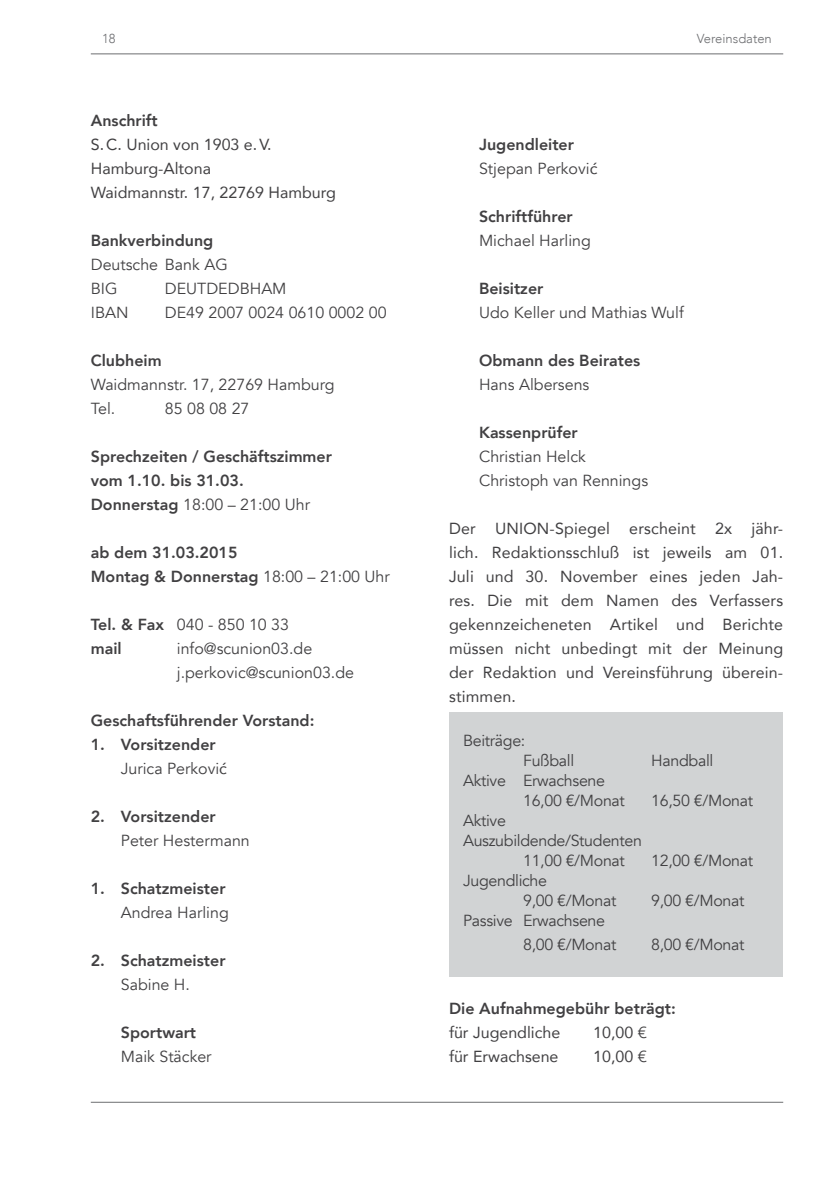
<style>
.page{position:relative;width:840px;height:1191px;background:#fff}
.page>*{position:absolute;margin:0;border:0;box-sizing:border-box;transform-origin:0 0}
.t1{font:800 16px/24px "Avenir";color:#414042}
.t2{font:16px/24px "Avenir";color:#414042}
.t3{font:16px/24px "Avenir";color:#414042}
.t4{font:16px/20px "Avenir";letter-spacing:-.02em;color:#414042}
.t5{font:300 13px "Avenir";color:#6d6e71}
.s1{font-weight:400}
.s2{font-weight:800}
.s3{font-style:inherit}
</style>
<div class="page">
<hr style="left:91px;top:53px;width:691px;height:1px;background:#6d6e71">
<hr style="left:91px;top:1101px;width:691px;height:1px;background:#6d6e71">
<div style="left:449px;top:712px;width:332px;height:264px;background:#d1d3d4"></div>
<p class="t5" style="left:102px;top:31px;width:15px">18</p>
<p class="t5" style="left:696px;top:31px;width:76px">Vereinsdaten</p>
<p class="t1" style="left:91px;top:108px;width:68px">Anschrift</p>
<p class="t2" style="left:91px;top:132px;width:246px">S. C. Union von 1903 e. V.<br>Hamburg-Altona<br>Waidmannstr. 17, 22769 Hamburg</p>
<p class="t1" style="left:91px;top:228px;width:124px">Bankverbindung</p>
<p class="t3" style="left:91px;top:253px;width:138px">Deutsche Bank AG<br>BIG</p>
<p class="t3" style="left:165px;top:277px;width:123px">DEUTDEDBHAM</p>
<p class="t3" style="left:91px;top:301px;width:39px">IBAN</p>
<p class="t3" style="left:165px;top:301px;width:223px">DE49 2007 0024 0610 0002 00</p>
<p class="t1" style="left:91px;top:348px;width:72px">Clubheim</p>
<p class="t3" style="left:91px;top:373px;width:245px">Waidmannstr. 17, 22769 Hamburg<br>Tel.</p>
<p class="t3" style="left:165px;top:397px;width:86px">85 08 08 27</p>
<p class="t1" style="left:91px;top:444px;width:242px">Sprechzeiten / Geschäftszimmer vom 1.10. bis 31.03.<br>Donnerstag <span class="s1">18:00 – 21:00 Uhr</span></p>
<p class="t1" style="left:91px;top:540px;width:300px">ab dem 31.03.2015<br>Montag &amp; Donnerstag <span class="s1">18:00 – 21:00 Uhr</span></p>
<p class="t1" style="left:91px;top:612px;width:200px">Tel. &amp; Fax <span class="s1">040 - 850 10 33 </span>mail</p>
<p class="t3" style="left:177px;top:637px;width:178px">info@scunion03.de j.perkovic@scunion03.de</p>
<p class="t1" style="left:91px;top:708px;width:225px">Geschaftsführender Vorstand:</p>
<p class="t1" style="left:121px;top:732px;width:108px;text-indent:-30px">1. Vorsitzender<br><span class="s1">Jurica Perkovi</span><span class="s1">ć</span></p>
<p class="t1" style="left:91px;top:804px;width:126px">2. Vorsitzender</p>
<p class="t3" style="left:121px;top:829px;width:130px">Peter Hestermann</p>
<p class="t1" style="left:91px;top:876px;width:136px">1. Schatzmeister</p>
<p class="t3" style="left:121px;top:901px;width:109px">Andrea Harling</p>
<p class="t1" style="left:91px;top:948px;width:136px">2. Schatzmeister</p>
<p class="t3" style="left:121px;top:973px;width:71px">Sabine H.</p>
<p class="t1" style="left:121px;top:1020px;width:77px">Sportwart</p>
<p class="t3" style="left:121px;top:1045px;width:92px">Maik Stäcker</p>
<p class="t3" style="left:479px;top:133px;width:120px"><span class="s2">Jugendleiter<br></span>Stjepan Perkovi<span class="s3">ć</span></p>
<p class="t1" style="left:479px;top:204px;width:95px">Schriftführer</p>
<p class="t3" style="left:479px;top:229px;width:113px">Michael Harling</p>
<p class="t1" style="left:479px;top:276px;width:66px">Beisitzer</p>
<p class="t3" style="left:479px;top:301px;width:206px">Udo Keller und Mathias Wulf</p>
<p class="t1" style="left:479px;top:348px;width:163px">Obmann des Beirates</p>
<p class="t3" style="left:479px;top:373px;width:112px">Hans Albersens</p>
<p class="t1" style="left:479px;top:420px;width:100px">Kassenprüfer</p>
<p class="t3" style="left:479px;top:445px;width:170px">Christian Helck<br>Christoph van Rennings</p>
<p class="t2" style="left:449px;top:516px;width:335px;text-align:justify">Der UNION-Spiegel erscheint 2x jähr&shy;lich. Redaktionsschluß ist jeweils am 01.<br>Juli und 30. November eines jeden Jah&shy;res. Die mit dem Namen des Verfassers gekennzeicheneten Artikel und Berichte müssen nicht unbedingt mit der Meinung der Redaktion und Vereinsführung überein&shy;stimmen.</p>
<p class="t4" style="left:523px;top:731px;width:53px;text-indent:-60px">Beiträge:<br>Fußball</p>
<p class="t4" style="left:651px;top:751px;width:64px">Handball</p>
<p class="t4" style="left:523px;top:771px;width:103px;text-indent:-60px">Aktive Erwachsene<br>16,00 €/Monat</p>
<p class="t4" style="left:651px;top:791px;width:103px">16,50 €/Monat</p>
<p class="t3" style="left:463px;top:809px;width:44px">Aktive</p>
<p class="t4" style="left:463px;top:831px;width:180px">Auszubildende/Studenten</p>
<p class="t4" style="left:523px;top:851px;width:103px">11,00 €/Monat</p>
<p class="t4" style="left:651px;top:851px;width:103px">12,00 €/Monat</p>
<p class="t4" style="left:523px;top:871px;width:95px;text-indent:-60px">Jugendliche<br>9,00 €/Monat</p>
<p class="t3" style="left:651px;top:889px;width:95px">9,00 €/Monat</p>
<p class="t4" style="left:523px;top:909px;width:95px;line-height:24px;text-indent:-60px">Passive Erwachsene<br>8,00 €/Monat</p>
<p class="t3" style="left:651px;top:933px;width:95px">8,00 €/Monat</p>
<p class="t1" style="left:449px;top:996px;width:228px">Die Aufnahmegebühr beträgt:</p>
<p class="t2" style="left:449px;top:1020px;width:113px">für Jugendliche</p>
<p class="t2" style="left:593px;top:1020px;width:55px">10,00 €</p>
<p class="t2" style="left:449px;top:1044px;width:111px">für Erwachsene</p>
<p class="t2" style="left:593px;top:1044px;width:55px">10,00 €</p>
</div>
